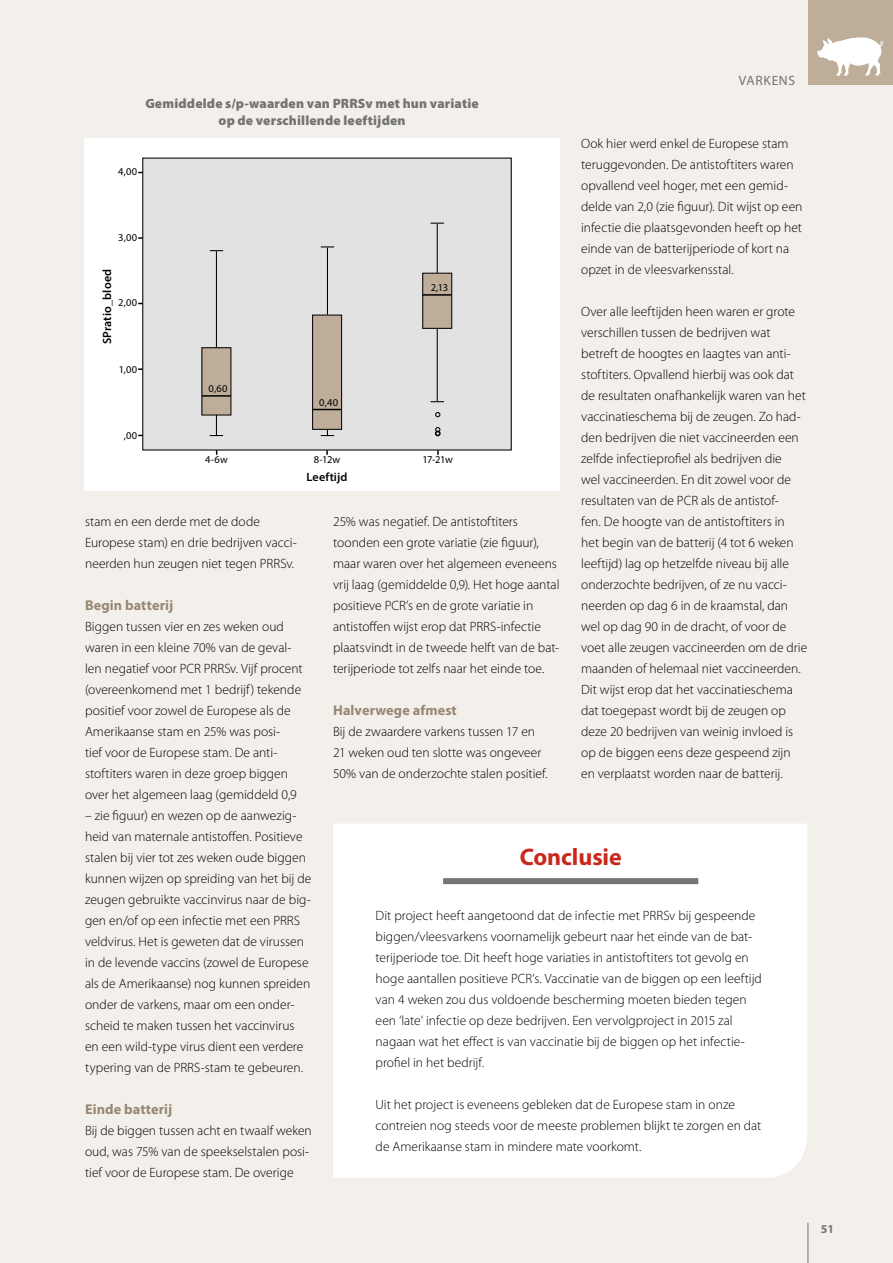
<style>
.page{position:relative;width:893px;height:1263px;background:#f3efea}
.page>*{position:absolute;margin:0;border:0;box-sizing:border-box;transform-origin:0 0}
._03_T3_kaderstuk{font:700 24px "Myriad Pro";letter-spacing:-.005em;color:#c9291c}
._03_tussentitel_grij{font:700 14.25px "Myriad Pro";letter-spacing:.005em;color:#988775}
._04_body_tekst{font:300 13.5px/21px "Myriad Pro";color:#000}
._06_legende_tabel_fi{font:900 13.5px/16.5px "Myriad Pro";letter-spacing:.01em;color:#747474;text-align:center}
.t1{font:13.5px "Myriad Pro";letter-spacing:.05em;color:#747474}
._13_legende_taart{font:600 12px "Myriad Pro";letter-spacing:.01em;color:#000}
.t2{font:700 12px "Myriad Pro";color:#747474}
._13_legende_taart-2{font:10.5px "Myriad Pro";letter-spacing:.015em;color:#000}
</style>
<div class="page">
<div style="left:333px;top:824px;width:474px;height:354px;background:#fff"></div>
<div style="left:443px;top:878px;width:255px;height:6px;background:#747474"></div>
<div style="left:84px;top:138px;width:476px;height:353px;background:#fff"></div>
<div style="left:143px;top:158px;width:368px;height:292px;background:#e2e2e3"></div>
<div style="left:202px;top:348px;width:29px;height:67px;background:#bdad99"></div>
<hr style="left:202px;top:395px;width:29px;height:2px;background:#000">
<div style="left:313px;top:315px;width:29px;height:114px;background:#bdad99"></div>
<div style="left:312px;top:315px;width:30px;height:115px;border:1px solid #000"></div>
<svg style="left:313px;top:409px;width:29px;height:1px"></svg>
<div style="left:423px;top:273px;width:29px;height:55px;background:#bdad99"></div>
<div style="left:422px;top:273px;width:30px;height:56px;border:1px solid #000"></div>
<hr style="left:423px;top:294px;width:29px;height:2px;background:#000">
<hr style="left:216px;top:251px;width:1px;height:96px;background:#000">
<svg style="left:210px;top:250px;width:13px;height:1px"></svg>
<hr style="left:327px;top:248px;width:1px;height:67px;background:#000">
<svg style="left:321px;top:246px;width:13px;height:1px"></svg>
<hr style="left:437px;top:224px;width:1px;height:49px;background:#000">
<svg style="left:431px;top:223px;width:13px;height:1px"></svg>
<hr style="left:437px;top:329px;width:1px;height:72px;background:#000">
<svg style="left:431px;top:401px;width:13px;height:1px"></svg>
<svg style="left:321px;top:430px;width:13px;height:6px"></svg>
<svg style="left:210px;top:415px;width:13px;height:21px"></svg>
<svg style="left:435px;top:412px;width:5px;height:5px"></svg>
<svg style="left:435px;top:427px;width:6px;height:9px"></svg>
<hr style="left:807px;top:1222px;width:1px;height:41px;background:#747474">
<div style="left:808px;top:0;width:85px;height:85px;background:#bdad99"></div>
<svg style="left:817px;top:37px;width:67px;height:39px"></svg>
<p class="_06_legende_tabel_fi" style="left:145px;top:95px;width:335px">Gemiddelde s/p-waarden van PRRSv met hun variatie op de verschillende leeftijden</p>
<p class="t1" style="left:739px;top:72px;width:58px">VARKENS</p>
<p class="_04_body_tekst" style="left:581px;top:133px;width:223px">Ook hier werd enkel de Europese stam teruggevonden. De antistoftiters waren opvallend veel hoger, met een gemid&shy;delde van 2,0 (zie figuur). Dit wijst op een infectie die plaatsgevonden heeft op het einde van de batterijperiode of kort na opzet in de vleesvarkensstal.</p>
<p class="_04_body_tekst" style="left:581px;top:301px;width:228px">Over alle leeftijden heen waren er grote verschillen tussen de bedrijven wat betreft de hoogtes en laagtes van anti&shy;stoftiters. Opvallend hierbij was ook dat de resultaten onafhankelijk waren van het vaccinatieschema bij de zeugen. Zo had&shy;den bedrijven die niet vaccineerden een zelfde infectieprofiel als bedrijven die<br>wel vaccineerden. En dit zowel voor de resultaten van de PCR als de antistof-<br>fen. De hoogte van de antistoftiters in<br>het begin van de batterij (4 tot 6 weken leeftijd) lag op hetzelfde niveau bij alle onderzochte bedrijven, of ze nu vacci&shy;neerden op dag 6 in de kraamstal, dan wel op dag 90 in de dracht, of voor de voet alle zeugen vaccineerden om de drie maanden of helemaal niet vaccineerden.<br>Dit wijst erop dat het vaccinatieschema dat toegepast wordt bij de zeugen op deze 20 bedrijven van weinig invloed is op de biggen eens deze gespeend zijn en verplaatst worden naar de batterij.</p>
<p class="_13_legende_taart-2" style="left:118px;top:165px;width:20px">4,00</p>
<p class="_13_legende_taart-2" style="left:118px;top:231px;width:20px">3,00</p>
<p class="_13_legende_taart" style="left:100px;top:344px;width:77px;rotate:-90deg">SPratio_bloed</p>
<p class="_13_legende_taart-2" style="left:431px;top:281px;width:19px">2,13</p>
<p class="_13_legende_taart-2" style="left:118px;top:296px;width:20px">2,00</p>
<p class="_13_legende_taart-2" style="left:119px;top:363px;width:20px">1,00</p>
<p class="_13_legende_taart-2" style="left:209px;top:382px;width:20px">0,60</p>
<p class="_13_legende_taart-2" style="left:319px;top:396px;width:20px">0,40</p>
<p class="_13_legende_taart-2" style="left:124px;top:429px;width:15px">,00</p>
<p class="_13_legende_taart-2" style="left:205px;top:453px;width:24px">4-6w</p>
<p class="_13_legende_taart-2" style="left:314px;top:453px;width:28px">8-12w</p>
<p class="_13_legende_taart-2" style="left:422px;top:453px;width:32px">17-21w</p>
<p class="_13_legende_taart" style="left:307px;top:469px;width:42px">Leeftijd</p>
<p class="_04_body_tekst" style="left:333px;top:511px;width:228px">25% was negatief. De antistoftiters toonden een grote variatie (zie figuur), maar waren over het algemeen eveneens vrij laag (gemiddelde 0,9). Het hoge aantal positieve PCR’s en de grote variatie in antistoffen wijst erop dat PRRS-infectie plaatsvindt in de tweede helft van de bat&shy;terijperiode tot zelfs naar het einde toe.</p>
<p class="_03_tussentitel_grij" style="left:333px;top:701px;width:125px">Halverwege afmest</p>
<p class="_04_body_tekst" style="left:333px;top:721px;width:216px">Bij de zwaardere varkens tussen 17 en<br>21 weken oud ten slotte was ongeveer<br>50% van de onderzochte stalen positief.</p>
<p class="_04_body_tekst" style="left:85px;top:511px;width:213px">stam en een derde met de dode<br>Europese stam) en drie bedrijven vacci&shy;neerden hun zeugen niet tegen PRRSv.</p>
<p class="_03_tussentitel_grij" style="left:85px;top:596px;width:90px">Begin batterij</p>
<p class="_04_body_tekst" style="left:85px;top:616px;width:219px">Biggen tussen vier en zes weken oud waren in een kleine 70% van de geval&shy;len negatief voor PCR PRRSv. Vijf procent (overeenkomend met 1 bedrijf) tekende positief voor zowel de Europese als de Amerikaanse stam en 25% was posi-<br>tief voor de Europese stam. De anti&shy;stoftiters waren in deze groep biggen over het algemeen laag (gemiddeld 0,9</p>
<p class="_04_body_tekst" style="left:85px;top:805px;width:228px">– zie figuur) en wezen op de aanwezig&shy;heid van maternale antistoffen. Positieve stalen bij vier tot zes weken oude biggen kunnen wijzen op spreiding van het bij de zeugen gebruikte vaccinvirus naar de big&shy;gen en/of op een infectie met een PRRS veldvirus. Het is geweten dat de virussen in de levende vaccins (zowel de Europese als de Amerikaanse) nog kunnen spreiden onder de varkens, maar om een onder&shy;scheid te maken tussen het vaccinvirus en een wild-type virus dient een verdere typering van de PRRS-stam te gebeuren.</p>
<p class="_03_tussentitel_grij" style="left:85px;top:1100px;width:89px">Einde batterij</p>
<p class="_04_body_tekst" style="left:85px;top:1120px;width:228px">Bij de biggen tussen acht en twaalf weken oud, was 75% van de speekselstalen posi&shy;tief voor de Europese stam. De overige</p>
<p class="_03_T3_kaderstuk" style="left:520px;top:841px;width:104px">Conclusie</p>
<p class="_04_body_tekst" style="left:376px;top:904px;width:388px">Dit project heeft aangetoond dat de infectie met PRRSv bij gespeende biggen/vleesvarkens voornamelijk gebeurt naar het einde van de bat&shy;terijperiode toe. Dit heeft hoge variaties in antistoftiters tot gevolg en hoge aantallen positieve PCR’s. Vaccinatie van de biggen op een leeftijd van 4 weken zou dus voldoende bescherming moeten bieden tegen een ‘late’ infectie op deze bedrijven. Een vervolgproject in 2015 zal nagaan wat het effect is van vaccinatie bij de biggen op het infectie&shy;profiel in het bedrijf.</p>
<p class="_04_body_tekst" style="left:376px;top:1093px;width:387px">Uit het project is eveneens gebleken dat de Europese stam in onze contreien nog steeds voor de meeste problemen blijkt te zorgen en dat de Amerikaanse stam in mindere mate voorkomt.</p>
<p class="t2" style="left:821px;top:1221px;width:15px">51</p>
</div>
